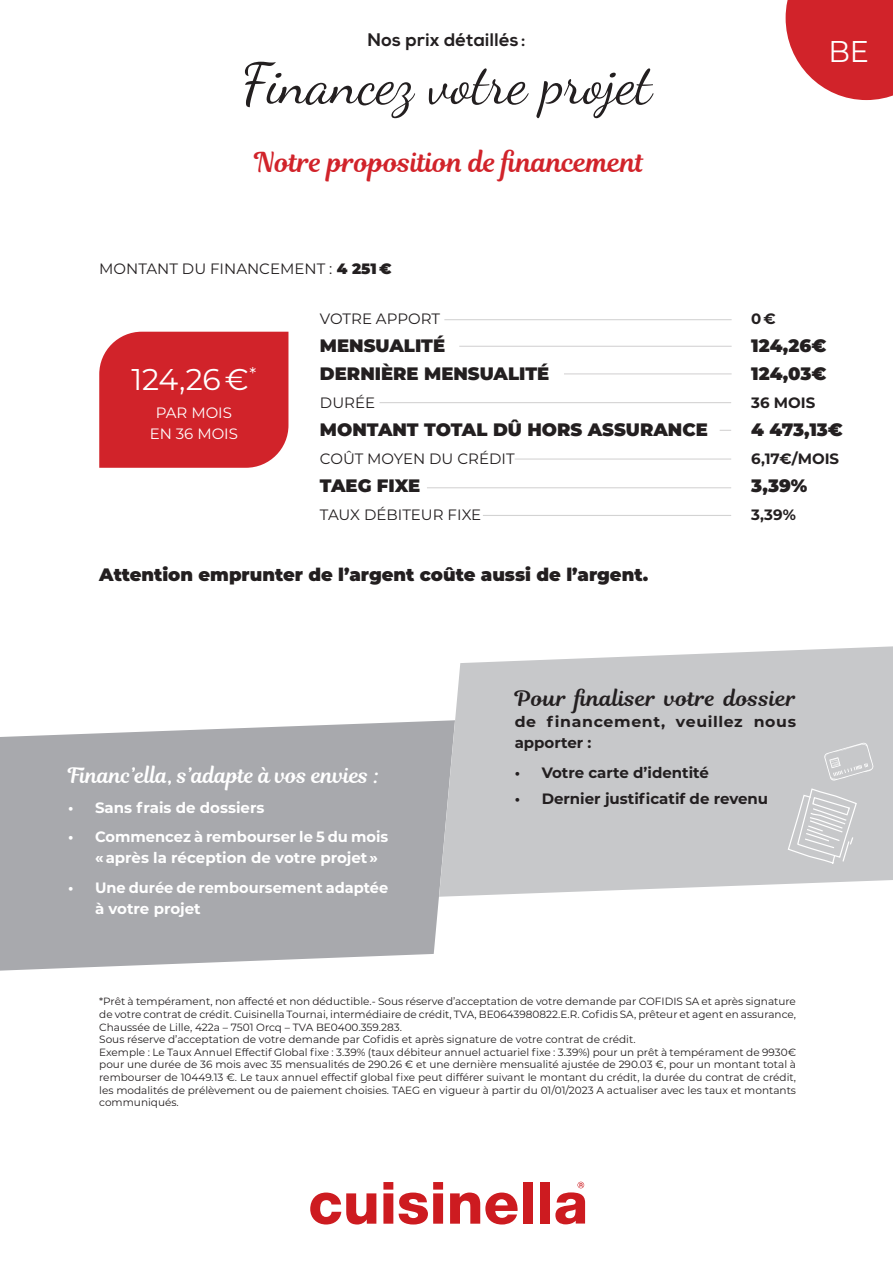
<style>
.page{position:relative;width:893px;height:1263px;background:#fff}
.page>*{position:absolute;margin:0;border:0;box-sizing:border-box;transform-origin:0 0}
.t1{font:56.7px "Dancing Script";color:#231f20}
.t2{font:30px "Montserrat";color:#fff}
.t3{font:30px "Montserrat";color:#fff;scale:.95 1}
.t4{font:27px "Magnolia Script";color:#d1232a}
.t5{font:21px "Magnolia Script";color:#fff}
.t6{font:21px "Magnolia Script";letter-spacing:.015em;color:#231f20;scale:1.05 1}
.t7{font:800 18.15px "Nexa";color:#231f20}
.t8{font:900 18px/28px "Montserrat";color:#231f20}
.t9{font:700 15px/21px "Montserrat";color:#fff}
.t10{font:15px "Montserrat";color:#231f20}
.t11{font:700 15px "Montserrat";color:#231f20}
.t12{font:700 15px/21px "Montserrat";letter-spacing:.04em;color:#231f20;scale:1.05 1}
.t13{font:15px/20.5px "Montserrat";color:#fff;text-align:center}
.t14{font:10.5px/12.6px "Montserrat";color:#231f20}
.s1{font-weight:900}
</style>
<div class="page">
<svg style="left:0;top:720px;width:439px;height:251px;background:#aeafb2"></svg>
<svg style="left:439px;top:646px;width:454px;height:251px;background:#cbccce"></svg>
<div style="left:99px;top:332px;width:189px;height:136px;background:#d1232a"></div>
<svg style="left:787px;top:789px;width:70px;height:75px;background:#cfd0d2"></svg>
<svg style="left:824px;top:742px;width:50px;height:39px;background:#cdced0"></svg>
<hr style="left:379px;top:402px;width:352px;height:1px;background:#231f20">
<hr style="left:515px;top:458px;width:216px;height:2px;background:#231f20">
<hr style="left:427px;top:487px;width:304px;height:1px;background:#231f20">
<hr style="left:483px;top:515px;width:248px;height:1px;background:#231f20">
<hr style="left:444px;top:319px;width:288px;height:1px;background:#231f20">
<hr style="left:459px;top:346px;width:273px;height:1px;background:#231f20">
<hr style="left:564px;top:373px;width:168px;height:1px;background:#231f20">
<svg style="left:310px;top:1192px;width:66px;height:32px"></svg>
<svg style="left:383px;top:1182px;width:10px;height:42px"></svg>
<svg style="left:399px;top:1182px;width:44px;height:42px"></svg>
<svg style="left:450px;top:1192px;width:68px;height:32px"></svg>
<div style="left:523px;top:1182px;width:10px;height:42px;background:#cd1b20"></div>
<div style="left:540px;top:1182px;width:10px;height:42px;background:#cd1b20"></div>
<svg style="left:555px;top:1182px;width:30px;height:42px"></svg>
<svg style="left:786px;top:0;width:107px;height:100px;background:#d74046"></svg>
<h3 class="t7" style="left:367px;top:28px;width:160px">Nos prix détaillés :</h3>
<h1 class="t1" style="left:241px;top:40px;width:412px">Financez votre projet</h1>
<h3 class="t4" style="left:254px;top:142px;width:391px">Notre proposition de financement</h3>
<h3 class="t10" style="left:99px;top:258px;width:294px">MONTANT DU FINANCEMENT : <span class="s1">4 251 €</span></h3>
<h3 class="t10" style="left:320px;top:308px;width:122px">VOTRE APPORT</h3>
<h3 class="t8" style="left:320px;top:330px;width:231px">MENSUALITÉ<br>DERNIÈRE MENSUALITÉ</h3>
<h3 class="t10" style="left:320px;top:392px;width:57px">DURÉE</h3>
<h3 class="t8" style="left:320px;top:414px;width:389px">MONTANT TOTAL DÛ HORS ASSURANCE</h3>
<h3 class="t10" style="left:320px;top:448px;width:196px">COÛT MOYEN DU CRÉDIT</h3>
<h3 class="t8" style="left:320px;top:470px;width:102px">TAEG FIXE</h3>
<h3 class="t10" style="left:320px;top:504px;width:163px">TAUX DÉBITEUR FIXE</h3>
<h2 class="t2" style="left:131px;top:359px;width:126px">124,26 €<sup>*</sup></h2>
<h3 class="t13" style="left:150px;top:402px;width:90px">PAR MOIS<br>EN 36 MOIS</h3>
<h3 class="t8" style="left:99px;top:559px;width:550px">Attention emprunter de l’argent coûte aussi de l’argent.</h3>
<h2 class="t3" style="left:828px;top:31px;width:44px">BE</h2>
<h3 class="t11" style="left:751px;top:307px;width:26px">0 €</h3>
<h3 class="t8" style="left:751px;top:330px;width:77px">124,26€<br>124,03€</h3>
<h3 class="t11" style="left:751px;top:391px;width:66px">36 MOIS</h3>
<h3 class="t8" style="left:751px;top:414px;width:93px">4 473,13€</h3>
<h3 class="t11" style="left:751px;top:447px;width:89px">6,17€/MOIS</h3>
<h3 class="t8" style="left:751px;top:470px;width:58px">3,39%</h3>
<h3 class="t11" style="left:751px;top:503px;width:46px">3,39%</h3>
<h3 class="t5" style="left:68px;top:760px;width:313px">Financ’ella, s’adapte à vos envies :</h3>
<h3 class="t9" style="left:68px;top:796px;width:198px">• Sans frais de dossiers</h3>
<h3 class="t9" style="left:95px;top:825px;width:295px;text-indent:-27px">• Commencez à rembourser le 5 du mois « après la réception de votre projet »</h3>
<h3 class="t9" style="left:95px;top:876px;width:295px;text-indent:-27px">• Une durée de remboursement adaptée à votre projet</h3>
<h3 class="t6" style="left:515px;top:683px;width:270px">Pour finaliser votre dossier</h3>
<h3 class="t12" style="left:515px;top:711px;width:269px">de financement, veuillez nous apporter :</h3>
<h3 class="t11" style="left:515px;top:761px;width:196px">• Votre carte d’identité</h3>
<h3 class="t11" style="left:515px;top:788px;width:255px">• Dernier justificatif de revenu</h3>
<p class="t14" style="left:99px;top:995px;width:698px">*Prêt à tempérament, non affecté et non déductible.- Sous réserve d’acceptation de votre demande par COFIDIS SA et après signature de votre contrat de crédit. Cuisinella Tournai, intermédiaire de crédit, TVA, BE0643980822.E.R. Cofidis SA, prêteur et agent en assurance, Chaussée de Lille, 422a – 7501 Orcq – TVA BE0400.359.283.<br>Sous réserve d’acceptation de votre demande par Cofidis et après signature de votre contrat de crédit.<br>Exemple : Le Taux Annuel Effectif Global fixe : 3.39% (taux débiteur annuel actuariel fixe : 3.39%) pour un prêt à tempérament de 9930€ pour une durée de 36 mois avec 35 mensualités de 290.26 € et une dernière mensualité ajustée de 290.03 €, pour un montant total à rembourser de 10449.13 €. Le taux annuel effectif global fixe peut différer suivant le montant du crédit, la durée du contrat de crédit, les modalités de prélèvement ou de paiement choisies. TAEG en vigueur à partir du 01/01/2023 A actualiser avec les taux et montants communiqués.</p>
</div>
